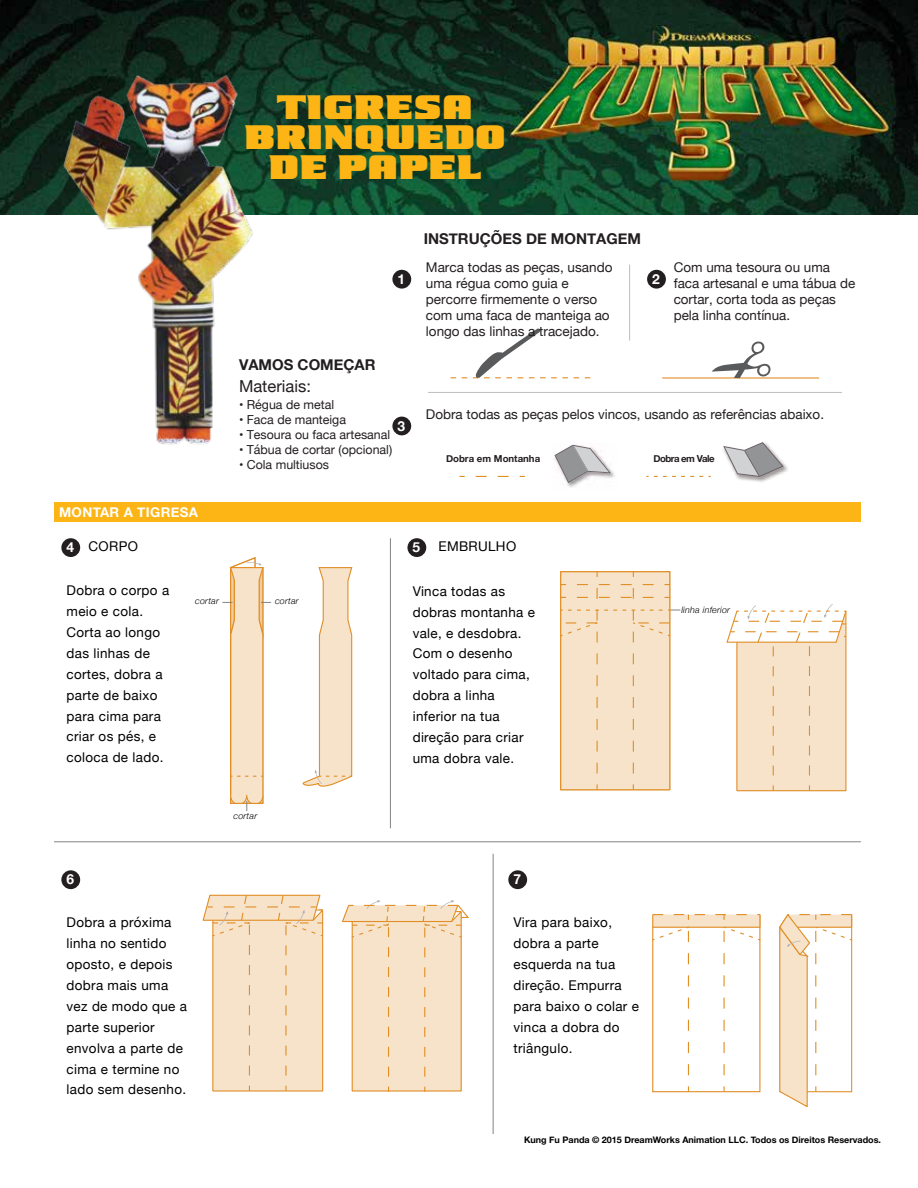
<style>
.page{position:relative;width:918px;height:1188px;background:#fff}
.page>*{position:absolute;margin:0;border:0;box-sizing:border-box;transform-origin:0 0}
.t1{font:34.5px/30px "Kung Fu Panda L";color:#fcb515;text-align:center}
.t2{font:16.5px "Helvetica Neue";color:#231f20}
.t3{font:700 15px "Helvetica Neue";color:#231f20}
.t4{font:700 13.8px "Helvetica Neue";color:#fff}
.t5{font:13.5px/20.9px "Helvetica Neue";letter-spacing:.025em;color:#000}
.t6{font:13.5px/16px "Helvetica Neue";color:#231f20}
.t7{font:700 13.5px "Helvetica Neue";letter-spacing:.025em;color:#fff}
.t8{font:12.45px "Helvetica Neue";color:#231f20}
.t9{font:700 9.6px "Helvetica Neue";color:#231f20}
.t10{font:700 9.6px "Helvetica Neue";letter-spacing:-.055em;color:#231f20}
.t11{font:700 9px "Helvetica Neue";color:#000}
.t12{font:italic 300 9px "Helvetica Neue";letter-spacing:.025em;color:#000}
</style>
<div class="page">
<img style="left:0;top:0;width:918px;height:214px">
<hr style="left:390px;top:538px;width:1px;height:290px;background:#848484">
<hr style="left:493px;top:854px;width:1px;height:280px;background:#848484">
<hr style="left:54px;top:842px;width:807px;height:1px;background:#848484">
<div style="left:54px;top:503px;width:806px;height:19px;background:#fcb515"></div>
<svg style="left:302px;top:567px;width:51px;height:220px"></svg>
<hr style="left:428px;top:392px;width:414px;height:1px;background:#bbbdbf">
<hr style="left:629px;top:265px;width:1px;height:76px;background:#bbbdbf">
<div style="left:392px;top:270px;width:19px;height:19px;background:#231f20;border-radius:50%"></div>
<div style="left:647px;top:270px;width:19px;height:19px;background:#231f20;border-radius:50%"></div>
<div style="left:392px;top:417px;width:19px;height:18px;background:#231f20;border-radius:50%"></div>
<svg style="left:451px;top:328px;width:139px;height:51px"></svg>
<hr style="left:662px;top:377px;width:157px;height:2px;background:#e18e26">
<svg style="left:712px;top:341px;width:59px;height:37px"></svg>
<img style="left:567px;top:444px;width:48px;height:44px">
<svg style="left:554px;top:445px;width:57px;height:38px"></svg>
<img style="left:736px;top:463px;width:52px;height:19px">
<svg style="left:723px;top:442px;width:61px;height:35px"></svg>
<svg style="left:654px;top:476px;width:56px;height:1px"></svg>
<svg style="left:476px;top:476px;width:33px;height:1px"></svg>
<div style="left:61px;top:538px;width:19px;height:19px;background:#231f20;border-radius:50%"></div>
<div style="left:61px;top:870px;width:19px;height:19px;background:#231f20;border-radius:50%"></div>
<div style="left:508px;top:870px;width:19px;height:19px;background:#231f20;border-radius:50%"></div>
<div style="left:407px;top:538px;width:19px;height:19px;background:#231f20;border-radius:50%"></div>
<svg style="left:652px;top:914px;width:109px;height:179px"></svg>
<svg style="left:779px;top:914px;width:74px;height:193px"></svg>
<svg style="left:222px;top:557px;width:49px;height:254px"></svg>
<div style="left:561px;top:572px;width:109px;height:218px;background:#f7e3ca"></div>
<svg style="left:560px;top:584px;width:120px;height:206px"></svg>
<svg style="left:726px;top:604px;width:121px;height:188px"></svg>
<svg style="left:202px;top:894px;width:122px;height:198px;background:#f6e0c5"></svg>
<svg style="left:342px;top:900px;width:127px;height:192px;background:#f7e3cb"></svg>
<img style="left:54px;top:63px;width:217px;height:382px">
<h1 class="t1" style="left:244px;top:93px;width:263px">TIGRESA<br>BRINQUEDO<br>DE PAPEL</h1>
<p class="t3" style="left:424px;top:227px;width:219px">INSTRUÇÕES DE MONTAGEM</p>
<p class="t6" style="left:426px;top:260px;width:188px">Marca todas as peças, usando uma régua como guia e percorre firmemente o verso com uma faca de manteiga ao longo das linhas a tracejado.</p>
<p class="t6" style="left:674px;top:260px;width:183px">Com uma tesoura ou uma faca artesanal e uma tábua de cortar, corta toda as peças pela linha contínua.</p>
<p class="t4" style="left:398px;top:268px;width:9px">1</p>
<p class="t4" style="left:652px;top:268px;width:9px">2</p>
<p class="t7" style="left:59px;top:502px;width:140px">MONTAR A TIGRESA</p>
<p class="t3" style="left:239px;top:353px;width:138px">VAMOS COMEÇAR</p>
<p class="t2" style="left:239px;top:375px;width:73px">Materiais:</p>
<p class="t8" style="left:239px;top:396px;width:97px">• Régua de metal</p>
<p class="t8" style="left:239px;top:411px;width:109px">• Faca de manteiga</p>
<p class="t8" style="left:239px;top:425px;width:153px">• Tesoura ou faca artesanal</p>
<p class="t8" style="left:239px;top:440px;width:155px">• Tábua de cortar (opcional)</p>
<p class="t8" style="left:239px;top:455px;width:92px">• Cola multiusos</p>
<p class="t4" style="left:398px;top:415px;width:9px">3</p>
<p class="t6" style="left:426px;top:407px;width:400px">Dobra todas as peças pelos vincos, usando as referências abaixo.</p>
<p class="t9" style="left:446px;top:451px;width:96px">Dobra em Montanha</p>
<p class="t10" style="left:653px;top:451px;width:63px">Dobra em Vale</p>
<p class="t4" style="left:67px;top:537px;width:9px">4</p>
<p class="t5" style="left:89px;top:537px;width:51px">CORPO</p>
<p class="t5" style="left:438px;top:537px;width:79px">EMBRULHO</p>
<p class="t4" style="left:413px;top:537px;width:9px">5</p>
<p class="t5" style="left:67px;top:581px;width:104px">Dobra o corpo a meio e cola.<br>Corta ao longo das linhas de cortes, dobra a parte de baixo para cima para criar os pés, e coloca de lado.</p>
<p class="t12" style="left:195px;top:594px;width:25px">cortar</p>
<p class="t12" style="left:275px;top:594px;width:25px">cortar</p>
<p class="t12" style="left:234px;top:808px;width:25px">cortar</p>
<p class="t4" style="left:67px;top:869px;width:9px">6</p>
<p class="t5" style="left:67px;top:913px;width:122px">Dobra a próxima linha no sentido oposto, e depois dobra mais uma vez de modo que a parte superior envolva a parte de cima e termine no lado sem desenho.</p>
<p class="t5" style="left:413px;top:581px;width:124px">Vinca todas as dobras montanha e vale, e desdobra.<br>Com o desenho voltado para cima, dobra a linha inferior na tua direção para criar uma dobra vale.</p>
<p class="t4" style="left:513px;top:869px;width:9px">7</p>
<p class="t5" style="left:513px;top:913px;width:127px">Vira para baixo, dobra a parte esquerda na tua direção. Empurra para baixo o colar e vinca a dobra do triângulo.</p>
<p class="t12" style="left:681px;top:603px;width:50px">linha inferior</p>
<p class="t11" style="left:524px;top:1133px;width:358px">Kung Fu Panda © 2015 DreamWorks Animation LLC. Todos os Direitos Reservados.</p>
</div>
